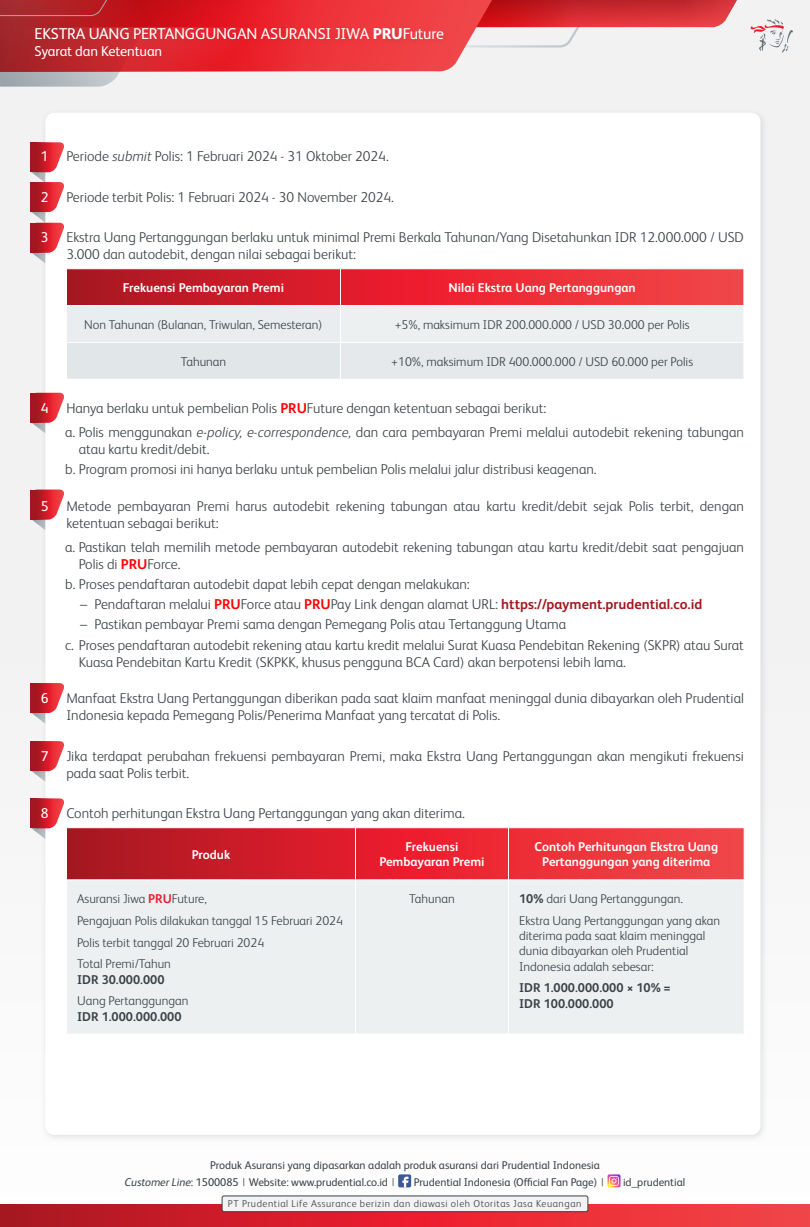
<style>
.page{position:relative;width:810px;height:1227px;background:#fff}
.page>*{position:absolute;margin:0;border:0;box-sizing:border-box;transform-origin:0 0}
.t1{font:15.75px "FS Albert Pro";letter-spacing:-.01em;color:#fff}
.t2{font:300 14.25px/17.1px "FS Albert Pro";color:#3b4247}
.t3{font:14.25px "FS Albert Pro";letter-spacing:-.01em;color:#fff}
.t4{font:300 12.75px/21.7px "FS Albert Pro";color:#3b4247}
.t5{font:700 12.75px/15.3px "FS Albert Pro";color:#fff;text-align:center}
.t6{font:700 12.75px/15.3px "FS Albert Pro";color:#3b4247}
.t7{font:11.25px/16.9px "FS Albert Pro";letter-spacing:-.005em;color:#3b4247}
.t8{font:300 10.12px "FS Albert Pro";letter-spacing:.055em;color:#3b4247}
.s1{font-weight:800}
.s2{font-weight:400;color:#fff}
.s3{font-style:italic}
.s4{font-weight:700;color:#f00}
.s5{font-weight:700;color:#a2171f}
.s6{font-weight:700;color:#ed1c2e}
.s7{font-weight:700}
.s8{font-weight:300}
</style>
<div class="page">
<div style="left:0;top:0;width:810px;height:1226px;background:#f2f2f3"></div>
<svg style="left:0;top:1203px;width:810px;height:23px"></svg>
<div style="left:40px;top:108px;width:729px;height:1034px;background:#68737a;opacity:.21"></div>
<div style="left:45px;top:113px;width:716px;height:1021px;background:#fff;border-radius:9px"></div>
<svg style="left:0;top:0;width:737px;height:87px"></svg>
<svg style="left:31px;top:393px;width:33px;height:40px"></svg>
<svg style="left:31px;top:393px;width:23px;height:29px"></svg>
<svg style="left:31px;top:142px;width:33px;height:121px"></svg>
<svg style="left:31px;top:223px;width:23px;height:30px"></svg>
<svg style="left:32px;top:683px;width:32px;height:40px"></svg>
<svg style="left:31px;top:683px;width:23px;height:30px"></svg>
<svg style="left:31px;top:489px;width:33px;height:41px"></svg>
<svg style="left:31px;top:489px;width:23px;height:30px"></svg>
<svg style="left:32px;top:741px;width:32px;height:40px"></svg>
<svg style="left:31px;top:741px;width:23px;height:30px"></svg>
<svg style="left:67px;top:269px;width:677px;height:36px"></svg>
<div style="left:66px;top:305px;width:274px;height:37px;background:#e9edef"></div>
<div style="left:340px;top:305px;width:404px;height:37px;background:#edf0f1"></div>
<div style="left:66px;top:342px;width:274px;height:37px;background:#e1e6e8"></div>
<div style="left:340px;top:342px;width:404px;height:37px;background:#e5e9eb"></div>
<hr style="left:66px;top:306px;width:1px;height:36px;background:#fff">
<hr style="left:66px;top:342px;width:1px;height:37px;background:#fff">
<hr style="left:340px;top:269px;width:1px;height:36px;background:#fff">
<hr style="left:66px;top:305px;width:274px;height:1px;background:#fff">
<hr style="left:340px;top:305px;width:404px;height:1px;background:#fff">
<hr style="left:340px;top:306px;width:1px;height:36px;background:#fff">
<hr style="left:66px;top:342px;width:274px;height:1px;background:#fff">
<hr style="left:340px;top:342px;width:404px;height:1px;background:#fff">
<hr style="left:340px;top:342px;width:1px;height:37px;background:#fff">
<svg style="left:31px;top:798px;width:713px;height:81px"></svg>
<div style="left:67px;top:880px;width:677px;height:153px;background:#edf0f1"></div>
<hr style="left:66px;top:827px;width:289px;height:1px;background:#fff">
<hr style="left:66px;top:827px;width:1px;height:52px;background:#fff">
<hr style="left:355px;top:827px;width:153px;height:1px;background:#fff">
<hr style="left:355px;top:827px;width:1px;height:52px;background:#fff">
<hr style="left:508px;top:827px;width:236px;height:1px;background:#fff">
<hr style="left:508px;top:827px;width:1px;height:52px;background:#fff">
<hr style="left:355px;top:879px;width:1px;height:154px;background:#fff">
<hr style="left:508px;top:879px;width:1px;height:154px;background:#fff">
<svg style="left:751px;top:19px;width:42px;height:34px"></svg>
<svg style="left:398px;top:1174px;width:13px;height:13px"></svg>
<svg style="left:608px;top:1174px;width:13px;height:13px"></svg>
<div style="left:33px;top:26px;width:416px;height:38px;background:#a2171f;opacity:.21"></div>
<div style="left:222px;top:1195px;width:366px;height:16px;background:#f3f3f3;border-radius:2px"></div>
<div style="left:222px;top:1195px;width:366px;height:16px;border:1px solid #3b4247;border-radius:2px"></div>
<p class="t1" style="left:34px;top:23px;width:411px">EKSTRA UANG PERTANGGUNGAN ASURANSI JIWA <span class="s1">PRU</span>Future</p>
<p class="t3" style="left:34px;top:41px;width:129px">Syarat dan Ketentuan</p>
<p class="t2" style="left:41px;top:147px;width:349px"><span class="s2">1</span> Periode <span class="s3">submit</span> Polis: 1 Februari 2024 - 31 Oktober 2024.</p>
<p class="t2" style="left:41px;top:187px;width:355px"><span class="s2">2</span> Periode terbit Polis: 1 Februari 2024 - 30 November 2024.</p>
<p class="t2" style="left:66px;top:228px;width:679px;text-indent:-25px"><span class="s2">3</span> Ekstra Uang Pertanggungan berlaku untuk minimal Premi Berkala Tahunan/Yang Disetahunkan IDR 12.000.000 / USD<br>3.000 dan autodebit, dengan nilai sebagai berikut:</p>
<p class="t5" style="left:123px;top:279px;width:163px">Frekuensi Pembayaran Premi</p>
<p class="t5" style="left:449px;top:279px;width:189px">Nilai Ekstra Uang Pertanggungan</p>
<p class="t4" style="left:84px;top:313px;width:240px">Non Tahunan (Bulanan, Triwulan, Semesteran)</p>
<p class="t4" style="left:395px;top:313px;width:297px">+5%, maksimum IDR 200.000.000 / USD 30.000 per Polis</p>
<p class="t4" style="left:181px;top:350px;width:47px">Tahunan</p>
<p class="t4" style="left:391px;top:350px;width:303px">+10%, maksimum IDR 400.000.000 / USD 60.000 per Polis</p>
<p class="t2" style="left:65px;top:395px;width:680px;line-height:24.2px;text-indent:-24px"><span class="s2">4</span> Hanya berlaku untuk pembelian Polis <span class="s4">PRU</span>Future dengan ketentuan sebagai berikut:<br>a. Polis menggunakan <span class="s3">e-policy, e-correspondence,</span> dan cara pembayaran Premi melalui autodebit rekening tabungan</p>
<p class="t2" style="left:65px;top:438px;width:533px;line-height:20.1px;text-indent:13px">atau kartu kredit/debit.<br>b. Program promosi ini hanya berlaku untuk pembelian Polis melalui jalur distribusi keagenan.</p>
<p class="t2" style="left:66px;top:496px;width:679px;text-indent:-25px"><span class="s2">5</span> Metode pembayaran Premi harus autodebit rekening tabungan atau kartu kredit/debit sejak Polis terbit, dengan ketentuan sebagai berikut:</p>
<p class="t2" style="left:79px;top:537px;width:667px;text-indent:-13px">a. Pastikan telah memilih metode pembayaran autodebit rekening tabungan atau kartu kredit/debit saat pengajuan<br>Polis di <span class="s4">PRU</span>Force.</p>
<p class="t2" style="left:65px;top:574px;width:406px">b. Proses pendaftaran autodebit dapat lebih cepat dengan melakukan:</p>
<p class="t2" style="left:80px;top:595px;width:624px">– Pendaftaran melalui <span class="s4">PRU</span>Force atau <span class="s4">PRU</span>Pay Link dengan alamat URL: <span class="s5">https://payment.prudential.co.id</span></p>
<p class="t2" style="left:65px;top:613px;width:680px;line-height:20.1px;text-indent:15px">– Pastikan pembayar Premi sama dengan Pemegang Polis atau Tertanggung Utama<br>c. Proses pendaftaran autodebit rekening atau kartu kredit melalui Surat Kuasa Pendebitan Rekening (SKPR) atau Surat</p>
<p class="t2" style="left:79px;top:652px;width:549px">Kuasa Pendebitan Kartu Kredit (SKPKK, khusus pengguna BCA Card) akan berpotensi lebih lama.</p>
<p class="t2" style="left:66px;top:688px;width:679px;text-indent:-25px"><span class="s2">6</span> Manfaat Ekstra Uang Pertanggungan diberikan pada saat klaim manfaat meninggal dunia dibayarkan oleh Prudential<br>Indonesia kepada Pemegang Polis/Penerima Manfaat yang tercatat di Polis.</p>
<p class="t2" style="left:66px;top:746px;width:679px;text-indent:-25px"><span class="s2">7</span> Jika terdapat perubahan frekuensi pembayaran Premi, maka Ekstra Uang Pertanggungan akan mengikuti frekuensi pada saat Polis terbit.</p>
<p class="t2" style="left:41px;top:803px;width:426px"><span class="s2">8</span> Contoh perhitungan Ekstra Uang Pertanggungan yang akan diterima.</p>
<p class="t5" style="left:192px;top:846px;width:40px">Produk</p>
<p class="t5" style="left:379px;top:838px;width:107px">Frekuensi<br>Pembayaran Premi</p>
<p class="t5" style="left:534px;top:838px;width:185px">Contoh Perhitungan Ekstra Uang<br>Pertanggungan yang diterima</p>
<p class="t4" style="left:77px;top:887px;width:267px">Asuransi Jiwa <span class="s6">PRU</span>Future,<br>Pengajuan Polis dilakukan tanggal 15 Februari 2024<br>Polis terbit tanggal 20 Februari 2024<br>Total Premi/Tahun</p>
<p class="t6" style="left:77px;top:970px;width:89px">IDR 30.000.000</p>
<p class="t4" style="left:77px;top:989px;width:113px">Uang Pertanggungan</p>
<p class="t6" style="left:77px;top:1007px;width:106px">IDR 1.000.000.000</p>
<p class="t4" style="left:409px;top:887px;width:47px">Tahunan</p>
<p class="t4" style="left:519px;top:887px;width:203px"><span class="s7">10%</span> dari Uang Pertanggungan.<br>Ekstra Uang Pertanggungan yang akan</p>
<p class="t4" style="left:519px;top:927px;width:188px;line-height:15.3px">diterima pada saat klaim meninggal dunia dibayarkan oleh Prudential<br>Indonesia adalah sebesar:</p>
<p class="t6" style="left:519px;top:979px;width:153px">IDR 1.000.000.000 × 10% =<br>IDR 100.000.000</p>
<p class="t7" style="left:125px;top:1155px;width:477px;text-indent:85px">Produk Asuransi yang dipasarkan adalah produk asuransi dari Prudential Indonesia<br><span class="s3">Customer Line</span>: 1500085 <span class="s8">|</span> Website: www.prudential.co.id <span class="s8">|</span></p>
<p class="t7" style="left:414px;top:1172px;width:191px">Prudential Indonesia (Official Fan Page) <span class="s8">|</span></p>
<p class="t7" style="left:623px;top:1172px;width:64px">id_prudential</p>
<p class="t8" style="left:228px;top:1196px;width:355px">PT Prudential Life Assurance berizin dan diawasi oleh Otoritas Jasa Keuangan</p>
</div>
